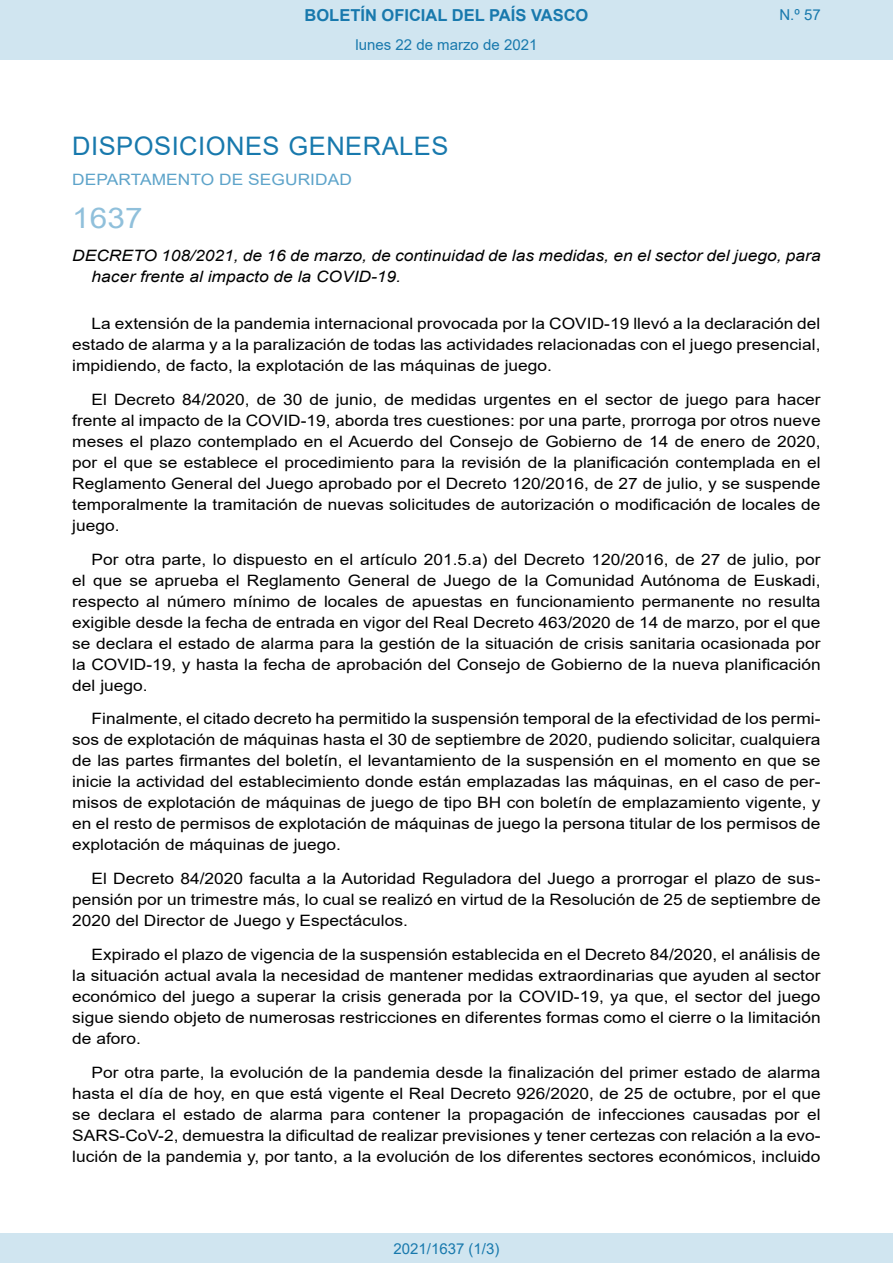
<style>
.page{position:relative;width:893px;height:1263px;background:#fff}
.page>*{position:absolute;margin:0;border:0;box-sizing:border-box;transform-origin:0 0}
.BOPVOrden{font:28.5px "Arial";color:#90c0db;scale:1.11 1}
.BOPVSeccion{font:25.5px "Arial";letter-spacing:.02em;color:#1879ad}
.t1{font:700 16.5px "Arial";color:#1879ad}
.BOPVDetalle{font:15.6px/21px "Arial";color:#000;text-align:justify;scale:1.11 1}
.BOPVTitulo{font:italic 15.6px/21px "Arial";color:#000;scale:1.11 1}
.BOPVOrganismo{font:15.6px "Arial";letter-spacing:.005em;color:#5ea4ca;scale:1.11 1}
.Paginacion_Centro{font:15px "Arial";color:#1879ad}
</style>
<div class="page">
<div style="left:0;top:0;width:893px;height:60px;background:#d0e5f0"></div>
<div style="left:0;top:1233px;width:893px;height:30px;background:#d0e5f0"></div>
<p class="t1" style="left:305px;top:3px;width:285px">BOLETÍN OFICIAL DEL PAÍS VASCO</p>
<p class="Paginacion_Centro" style="left:356px;top:35px;width:183px">lunes 22 de marzo de 2021</p>
<p class="Paginacion_Centro" style="left:779px;top:5px;width:43px">N.º 57</p>
<p class="BOPVSeccion" style="left:72px;top:128px;width:378px">DISPOSICIONES GENERALES</p>
<p class="BOPVOrganismo" style="left:72px;top:169px;width:253px">DEPARTAMENTO DE SEGURIDAD</p>
<p class="BOPVOrden" style="left:72px;top:198px;width:65px">1637</p>
<p class="BOPVTitulo" style="left:92px;top:246px;width:658px;text-indent:-19px">DECRETO 108/2021, de 16 de marzo, de continuidad de las medidas, en el sector del juego, para hacer frente al impacto de la COVID-19.</p>
<p class="BOPVDetalle" style="left:72px;top:313px;width:676px;text-indent:19px">La extensión de la pandemia internacional provocada por la COVID-19 llevó a la declaración del estado de alarma y a la paralización de todas las actividades relacionadas con el juego presencial, impidiendo, de facto, la explotación de las máquinas de juego.</p>
<p class="BOPVDetalle" style="left:72px;top:389px;width:676px;text-indent:19px">El Decreto 84/2020, de 30 de junio, de medidas urgentes en el sector de juego para hacer frente al impacto de la COVID-19, aborda tres cuestiones: por una parte, prorroga por otros nueve meses el plazo contemplado en el Acuerdo del Consejo de Gobierno de 14 de enero de 2020, por el que se establece el procedimiento para la revisión de la planificación contemplada en el Reglamento General del Juego aprobado por el Decreto 120/2016, de 27 de julio, y se suspende temporalmente la tramitación de nuevas solicitudes de autorización o modificación de locales de juego.</p>
<p class="BOPVDetalle" style="left:72px;top:548px;width:676px;text-indent:19px">Por otra parte, lo dispuesto en el artículo 201.5.a) del Decreto 120/2016, de 27 de julio, por el que se aprueba el Reglamento General de Juego de la Comunidad Autónoma de Euskadi, respecto al número mínimo de locales de apuestas en funcionamiento permanente no resulta exigible desde la fecha de entrada en vigor del Real Decreto 463/2020 de 14 de marzo, por el que se declara el estado de alarma para la gestión de la situación de crisis sanitaria ocasionada por la COVID-19, y hasta la fecha de aprobación del Consejo de Gobierno de la nueva planificación del juego.</p>
<p class="BOPVDetalle" style="left:72px;top:708px;width:676px;text-indent:19px">Finalmente, el citado decreto ha permitido la suspensión temporal de la efectividad de los permi&shy;sos de explotación de máquinas hasta el 30 de septiembre de 2020, pudiendo solicitar, cualquiera de las partes firmantes del boletín, el levantamiento de la suspensión en el momento en que se inicie la actividad del establecimiento donde están emplazadas las máquinas, en el caso de per&shy;misos de explotación de máquinas de juego de tipo BH con boletín de emplazamiento vigente, y en el resto de permisos de explotación de máquinas de juego la persona titular de los permisos de explotación de máquinas de juego.</p>
<p class="BOPVDetalle" style="left:72px;top:868px;width:676px;text-indent:19px">El Decreto 84/2020 faculta a la Autoridad Reguladora del Juego a prorrogar el plazo de sus&shy;pensión por un trimestre más, lo cual se realizó en virtud de la Resolución de 25 de septiembre de 2020 del Director de Juego y Espectáculos.</p>
<p class="BOPVDetalle" style="left:72px;top:944px;width:676px;text-indent:19px">Expirado el plazo de vigencia de la suspensión establecida en el Decreto 84/2020, el análisis de la situación actual avala la necesidad de mantener medidas extraordinarias que ayuden al sector económico del juego a superar la crisis generada por la COVID-19, ya que, el sector del juego sigue siendo objeto de numerosas restricciones en diferentes formas como el cierre o la limitación de aforo.</p>
<p class="BOPVDetalle" style="left:72px;top:1061px;width:676px;text-indent:19px">Por otra parte, la evolución de la pandemia desde la finalización del primer estado de alarma hasta el día de hoy, en que está vigente el Real Decreto 926/2020, de 25 de octubre, por el que se declara el estado de alarma para contener la propagación de infecciones causadas por el SARS-CoV-2, demuestra la dificultad de realizar previsiones y tener certezas con relación a la evo&shy;lución de la pandemia y, por tanto, a la evolución de los diferentes sectores económicos, incluido</p>
<p class="Paginacion_Centro" style="left:393px;top:1238px;width:107px">2021/1637 (1/3)</p>
</div>
